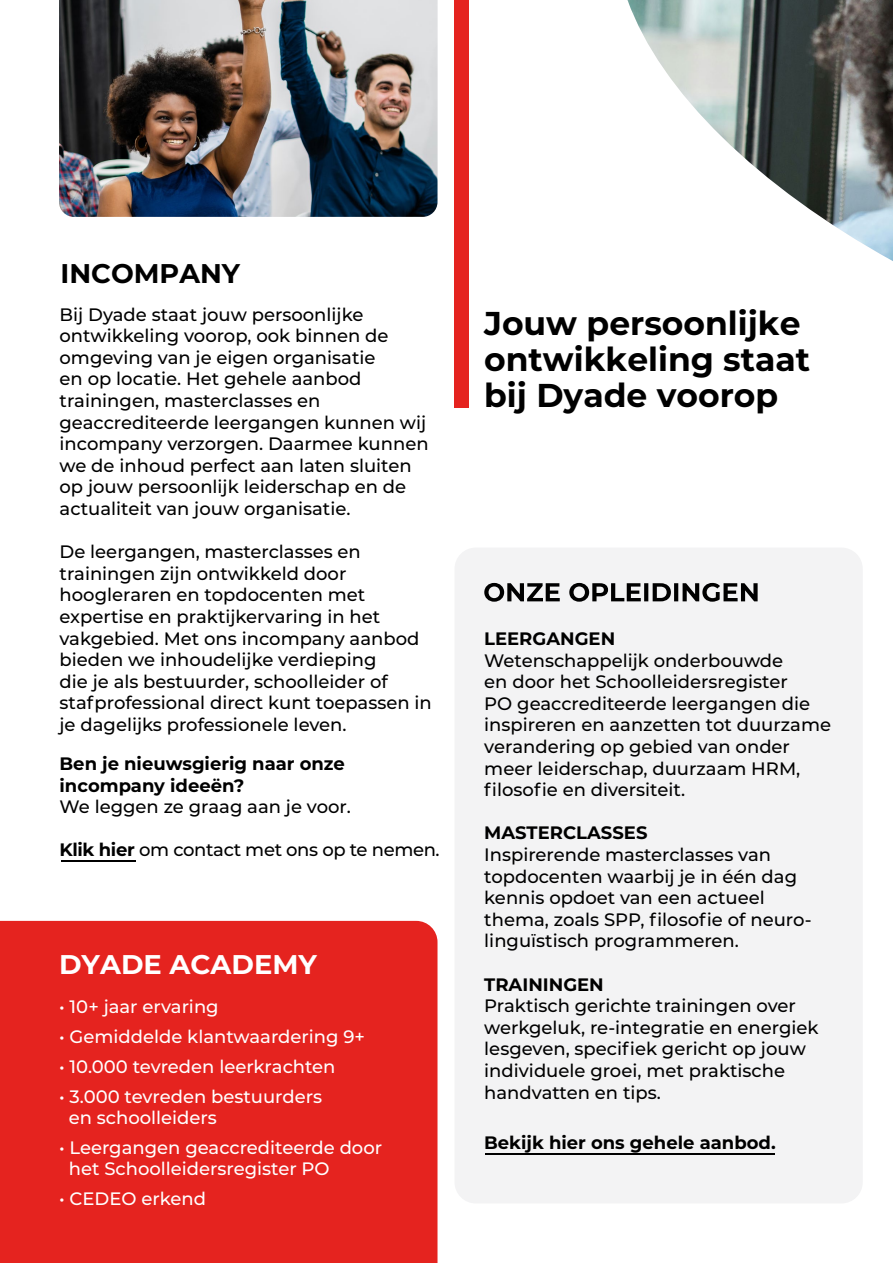
<style>
.page{position:relative;width:893px;height:1263px;background:#fff}
.page>*{position:absolute;margin:0;border:0;box-sizing:border-box;transform-origin:0 0}
.t1{font:100 33px/36px "Montserrat";color:#000}
.t2{font:100 27px "Montserrat";color:#fff}
.t3{font:100 27px "Montserrat";color:#000}
.t4{font:500 18px/21.6px "Montserrat";color:#000}
.t5{font:500 18px/21px "Montserrat";color:#fff}
.t6{font:700 18px/21.6px "Montserrat";color:#000}
.t7{font:500 18px "Montserrat";letter-spacing:-.02em;color:#000}
.s1{font-weight:700}
</style>
<div class="page">
<div style="left:454px;top:548px;width:409px;height:655px;background:#f3f3f4;border-radius:21px"></div>
<div style="left:0;top:921px;width:437px;height:342px;background:#e5231f"></div>
<div style="left:454px;top:0;width:15px;height:407px;background:#e5231f"></div>
<svg style="left:484px;top:583px;width:274px;height:19px"></svg>
<img style="left:59px;top:0;width:378px;height:217px">
<img style="left:627px;top:0;width:266px;height:261px">
<hr style="left:62px;top:860px;width:74px;height:1px;background:#000">
<hr style="left:485px;top:1153px;width:290px;height:2px;background:#000">
<h2 class="t3" style="left:61px;top:255px;width:181px">INCOMPANY</h2>
<p class="t4" style="left:60px;top:303px;width:371px">Bij Dyade staat jouw persoonlijke ontwikkeling voorop, ook binnen de omgeving van je eigen organisatie<br>en op locatie. Het gehele aanbod trainingen, masterclasses en geaccrediteerde leergangen kunnen wij incompany verzorgen. Daarmee kunnen we de inhoud perfect aan laten sluiten op jouw persoonlijk leiderschap en de actualiteit van jouw organisatie.</p>
<p class="t4" style="left:60px;top:540px;width:374px">De leergangen, masterclasses en trainingen zijn ontwikkeld door hoogleraren en topdocenten met expertise en praktijkervaring in het vakgebied. Met ons incompany aanbod bieden we inhoudelijke verdieping<br>die je als bestuurder, schoolleider of stafprofessional direct kunt toepassen in je dagelijks professionele leven.</p>
<p class="t6" style="left:60px;top:752px;width:287px">Ben je nieuwsgierig naar onze incompany ideeën?</p>
<p class="t4" style="left:60px;top:795px;width:293px">We leggen ze graag aan je voor.</p>
<p class="t7" style="left:60px;top:837px;width:382px"><span class="s1">Klik hier</span> om contact met ons op te nemen.</p>
<h2 class="t2" style="left:59px;top:947px;width:259px">DYADE ACADEMY</h2>
<p class="t5" style="left:59px;top:995px;width:161px">• 10+ jaar ervaring</p>
<p class="t5" style="left:59px;top:1025px;width:307px">• Gemiddelde klantwaardering 9+</p>
<p class="t5" style="left:59px;top:1055px;width:278px">• 10.000 tevreden leerkrachten</p>
<p class="t5" style="left:69px;top:1085px;width:255px;text-indent:-10px">• 3.000 tevreden bestuurders en schoolleiders</p>
<p class="t5" style="left:69px;top:1136px;width:315px;text-indent:-10px">• Leergangen geaccrediteerde door het Schoolleidersregister PO</p>
<p class="t5" style="left:59px;top:1187px;width:148px">• CEDEO erkend</p>
<h1 class="t1" style="left:484px;top:304px;width:328px">Jouw persoonlijke ontwikkeling staat bij Dyade voorop</h1>
<p class="t6" style="left:484px;top:627px;width:132px">LEERGANGEN</p>
<p class="t4" style="left:484px;top:649px;width:348px">Wetenschappelijk onderbouwde<br>en door het Schoolleidersregister<br>PO geaccrediteerde leergangen die inspireren en aanzetten tot duurzame verandering op gebied van onder meer leiderschap, duurzaam HRM, filosofie en diversiteit.</p>
<p class="t6" style="left:484px;top:821px;width:165px">MASTERCLASSES</p>
<p class="t4" style="left:484px;top:843px;width:329px">Inspirerende masterclasses van topdocenten waarbij je in één dag kennis opdoet van een actueel thema, zoals SPP, filosofie of neuro&shy;linguïstisch programmeren.</p>
<p class="t6" style="left:484px;top:972px;width:121px">TRAININGEN</p>
<p class="t4" style="left:484px;top:994px;width:336px">Praktisch gerichte trainingen over werkgeluk, re-integratie en energiek lesgeven, specifiek gericht op jouw individuele groei, met praktische handvatten en tips.</p>
<p class="t6" style="left:484px;top:1130px;width:293px">Bekijk hier ons gehele aanbod.</p>
</div>
